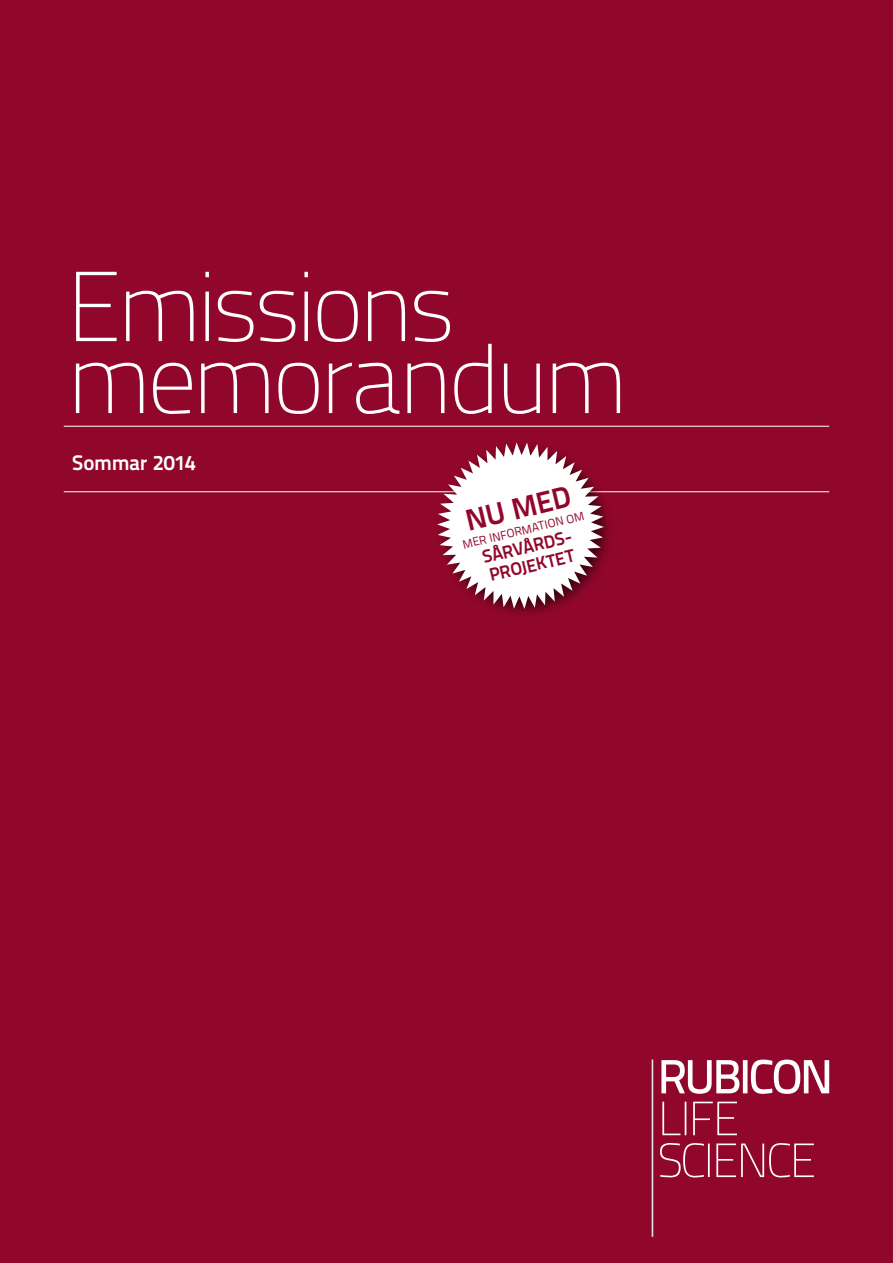
<style>
.page{position:relative;width:893px;height:1263px;background:#91072b}
.page>*{position:absolute;margin:0;border:0;box-sizing:border-box;transform-origin:0 0}
.t1{font:100 99px/72px "Titillium Text 22 L";letter-spacing:-.06em;color:#fff}
.t2{font:700 30px "Titillium Text 22 L";color:#91072b}
.t3{font:700 21px "Titillium Text 22 L";letter-spacing:-.015em;color:#fff}
.t4{font:700 18px/19px "Titillium Text 22 L";color:#91072b}
.t5{font:12px "Titillium Text 22 L";color:#91072b}
</style>
<div class="page">
<hr style="left:64px;top:426px;width:765px;height:1px;background:#fff">
<hr style="left:64px;top:491px;width:765px;height:1px;background:#fff">
<hr style="left:652px;top:1059px;width:1px;height:178px;background:#e6e7e8">
<svg style="left:660px;top:1143px;width:154px;height:34px"></svg>
<svg style="left:662px;top:1102px;width:75px;height:33px"></svg>
<svg style="left:661px;top:1059px;width:168px;height:35px"></svg>
<div style="left:435px;top:440px;width:180px;height:180px;background:#000;opacity:.6"></div>
<svg style="left:437px;top:442px;width:167px;height:167px"></svg>
<p class="t1" style="left:66px;top:266px;width:565px">Emissions memorandum</p>
<p class="t3" style="left:72px;top:446px;width:125px">Sommar 2014</p>
<p class="t2" style="left:460px;top:499px;width:109px;rotate:-14deg">NU MED</p>
<p class="t5" style="left:461px;top:536px;width:126px;rotate:-14deg">MER INFORMATION OM</p>
<p class="t4" style="left:480px;top:547px;width:94px;rotate:-13deg">SÅRVÅRDS-<br>PROJEKTET</p>
</div>
